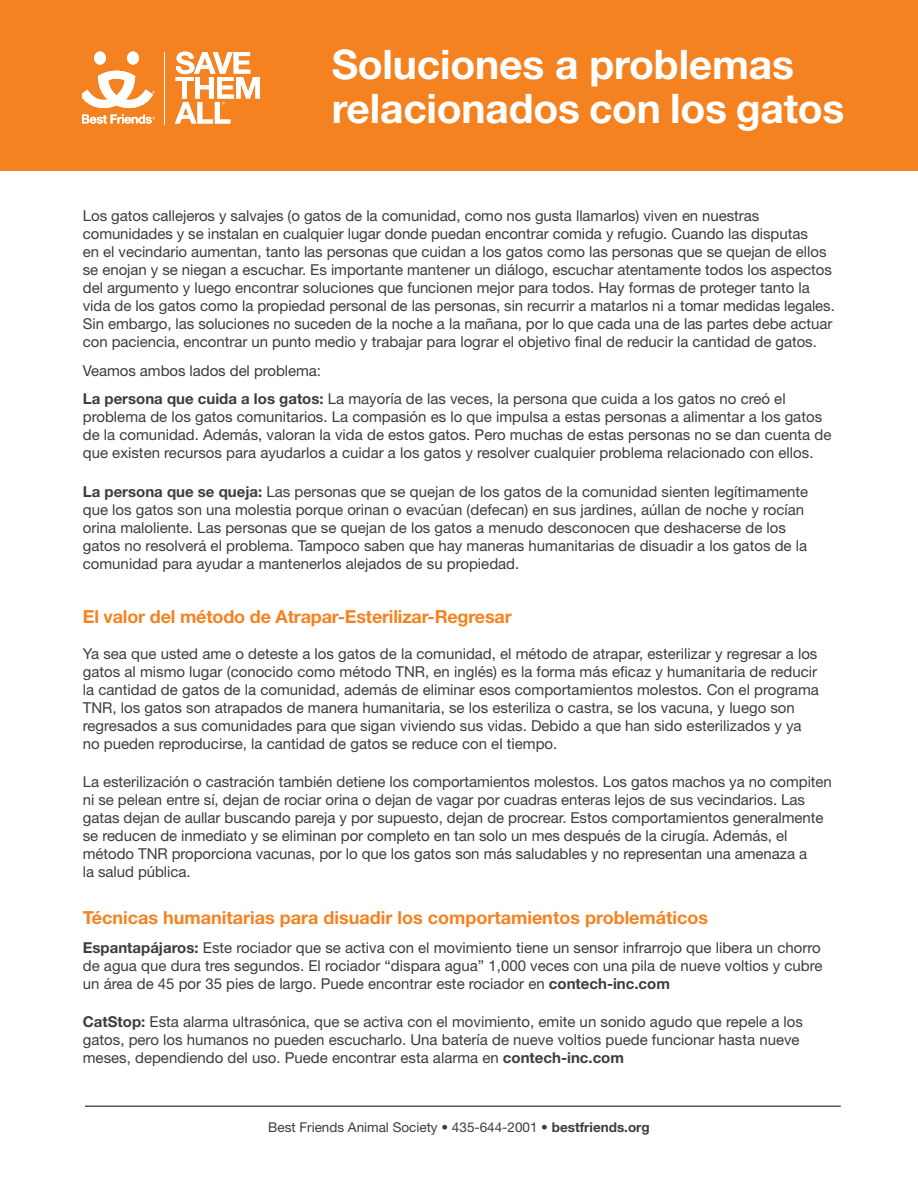
<style>
.page{position:relative;width:918px;height:1188px;background:#fff}
.page>*{position:absolute;margin:0;border:0;box-sizing:border-box;transform-origin:0 0}
.t1{font:700 40.8px/44.7px "Helvetica Neue LT Std";letter-spacing:-.005em;color:#fff}
.t2{font:700 18px "Helvetica Neue LT Std";color:#f58220}
.t3{font:15px/18px "Helvetica Neue LT Std";color:#3d3c3e}
.t4{font:13.5px "Helvetica Neue LT Std";color:#3d3c3e}
.s1{font-weight:700}
</style>
<div class="page">
<div style="left:0;top:0;width:918px;height:171px;background:#f58220"></div>
<hr style="left:85px;top:1106px;width:756px;height:1px;background:#000">
<hr style="left:164px;top:52px;width:1px;height:72px;background:#fff">
<div style="left:94px;top:51px;width:12px;height:14px;background:#fff;border-radius:50%"></div>
<div style="left:127px;top:51px;width:12px;height:14px;background:#fff;border-radius:50%"></div>
<svg style="left:82px;top:71px;width:73px;height:53px"></svg>
<svg style="left:175px;top:52px;width:85px;height:72px"></svg>
<h1 class="t1" style="left:332px;top:41px;width:514px">Soluciones a problemas relacionados con los gatos</h1>
<p class="t3" style="left:83px;top:206px;width:754px">Los gatos callejeros y salvajes (o gatos de la comunidad, como nos gusta llamarlos) viven en nuestras comunidades y se instalan en cualquier lugar donde puedan encontrar comida y refugio. Cuando las disputas<br>en el vecindario aumentan, tanto las personas que cuidan a los gatos como las personas que se quejan de ellos se enojan y se niegan a escuchar. Es importante mantener un diálogo, escuchar atentamente todos los aspectos del argumento y luego encontrar soluciones que funcionen mejor para todos. Hay formas de proteger tanto la vida de los gatos como la propiedad personal de las personas, sin recurrir a matarlos ni a tomar medidas legales.<br>Sin embargo, las soluciones no suceden de la noche a la mañana, por lo que cada una de las partes debe actuar con paciencia, encontrar un punto medio y trabajar para lograr el objetivo final de reducir la cantidad de gatos.</p>
<p class="t3" style="left:83px;top:356px;width:704px;line-height:28.8px">Veamos ambos lados del problema:<br><span class="s1">La persona que cuida a los gatos:</span> La mayoría de las veces, la persona que cuida a los gatos no creó el</p>
<p class="t3" style="left:83px;top:408px;width:750px">problema de los gatos comunitarios. La compasión es lo que impulsa a estas personas a alimentar a los gatos de la comunidad. Además, valoran la vida de estos gatos. Pero muchas de estas personas no se dan cuenta de que existen recursos para ayudarlos a cuidar a los gatos y resolver cualquier problema relacionado con ellos.</p>
<p class="t3" style="left:83px;top:482px;width:727px"><span class="s1">La persona que se queja:</span> Las personas que se quejan de los gatos de la comunidad sienten legítimamente que los gatos son una molestia porque orinan o evacúan (defecan) en sus jardines, aúllan de noche y rocían orina maloliente. Las personas que se quejan de los gatos a menudo desconocen que deshacerse de los gatos no resolverá el problema. Tampoco saben que hay maneras humanitarias de disuadir a los gatos de la comunidad para ayudar a mantenerlos alejados de su propiedad.</p>
<p class="t2" style="left:83px;top:605px;width:430px">El valor del método de Atrapar-Esterilizar-Regresar</p>
<p class="t3" style="left:83px;top:644px;width:738px">Ya sea que usted ame o deteste a los gatos de la comunidad, el método de atrapar, esterilizar y regresar a los gatos al mismo lugar (conocido como método TNR, en inglés) es la forma más eficaz y humanitaria de reducir la cantidad de gatos de la comunidad, además de eliminar esos comportamientos molestos. Con el programa TNR, los gatos son atrapados de manera humanitaria, se los esteriliza o castra, se los vacuna, y luego son regresados a sus comunidades para que sigan viviendo sus vidas. Debido a que han sido esterilizados y ya no pueden reproducirse, la cantidad de gatos se reduce con el tiempo.</p>
<p class="t3" style="left:83px;top:772px;width:751px">La esterilización o castración también detiene los comportamientos molestos. Los gatos machos ya no compiten ni se pelean entre sí, dejan de rociar orina o dejan de vagar por cuadras enteras lejos de sus vecindarios. Las gatas dejan de aullar buscando pareja y por supuesto, dejan de procrear. Estos comportamientos generalmente se reducen de inmediato y se eliminan por completo en tan solo un mes después de la cirugía. Además, el método TNR proporciona vacunas, por lo que los gatos son más saludables y no representan una amenaza a<br>la salud pública.</p>
<p class="t2" style="left:83px;top:906px;width:627px">Técnicas humanitarias para disuadir los comportamientos problemáticos</p>
<p class="t3" style="left:83px;top:938px;width:741px;text-align:justify"><span class="s1">Espantapájaros:</span> Este rociador que se activa con el movimiento tiene un sensor infrarrojo que libera un chorro de agua que dura tres segundos. El rociador “dispara agua” 1,000 veces con una pila de nueve voltios y cubre un área de 45 por 35 pies de largo. Puede encontrar este rociador en <span class="s1">contech-inc.com</span></p>
<p class="t3" style="left:83px;top:1012px;width:722px"><span class="s1">CatStop:</span> Esta alarma ultrasónica, que se activa con el movimiento, emite un sonido agudo que repele a los gatos, pero los humanos no pueden escucharlo. Una batería de nueve voltios puede funcionar hasta nueve meses, dependiendo del uso. Puede encontrar esta alarma en <span class="s1">contech-inc.com</span></p>
<p class="t4" style="left:268px;top:1119px;width:383px">Best Friends Animal Society • 435-644-2001 • <span class="s1">bestfriends.org</span></p>
</div>
